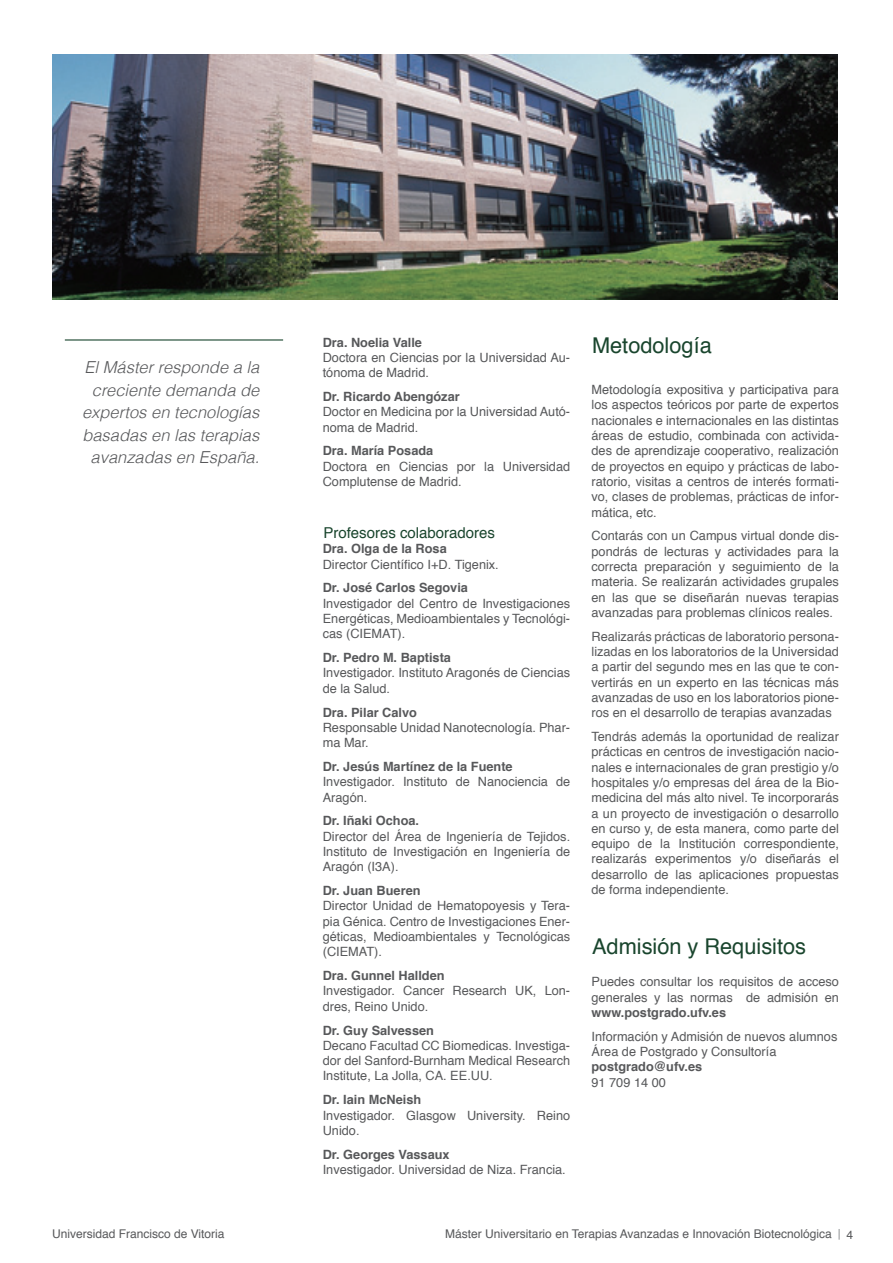
<style>
.page{position:relative;width:893px;height:1263px;background:#fff}
.page>*{position:absolute;margin:0;border:0;box-sizing:border-box;transform-origin:0 0}
.t1{font:21.75px "Helvetica";color:#19452d}
.t2{font:italic 300 16.5px/22.5px "Helvetica";color:#57585a;text-align:center}
.t3{font:15px "Helvetica";color:#19452d}
.t4{font:12.75px/15.3px "Helvetica";color:#57585a}
.t5{font:700 12.75px "Helvetica";color:#57585a}
.t6{font:12px "Helvetica";color:#57585a}
</style>
<div class="page">
<hr style="left:65px;top:339px;width:218px;height:2px;background:#19452d">
<img style="left:52px;top:54px;width:785px;height:246px">
<p class="t2" style="left:82px;top:356px;width:179px">El Máster responde a la creciente demanda de expertos en tecnologías basadas en las terapias avanzadas en España.</p>
<p class="t5" style="left:323px;top:332px;width:101px">Dra. Noelia Valle</p>
<p class="t4" style="left:323px;top:350px;width:249px">Doctora en Ciencias por la Universidad Au&shy;tónoma de Madrid.</p>
<p class="t5" style="left:323px;top:386px;width:138px">Dr. Ricardo Abengózar</p>
<p class="t4" style="left:323px;top:404px;width:249px">Doctor en Medicina por la Universidad Autó&shy;noma de Madrid.</p>
<p class="t5" style="left:323px;top:441px;width:112px">Dra. María Posada</p>
<p class="t4" style="left:323px;top:459px;width:249px">Doctora en Ciencias por la Universidad<br>Complutense de Madrid.</p>
<p class="t3" style="left:323px;top:521px;width:173px">Profesores colaboradores</p>
<p class="t5" style="left:323px;top:538px;width:126px">Dra. Olga de la Rosa</p>
<p class="t4" style="left:323px;top:557px;width:178px">Director Científico I+D. Tigenix.</p>
<p class="t5" style="left:323px;top:578px;width:147px">Dr. José Carlos Segovia</p>
<p class="t4" style="left:323px;top:596px;width:249px;text-align:justify">Investigador del Centro de Investigaciones Energéticas, Medioambientales y Tecnológi&shy;cas (CIEMAT).</p>
<p class="t5" style="left:323px;top:647px;width:130px">Dr. Pedro M. Baptista</p>
<p class="t4" style="left:323px;top:666px;width:249px">Investigador. Instituto Aragonés de Ciencias de la Salud.</p>
<p class="t5" style="left:323px;top:702px;width:96px">Dra. Pilar Calvo</p>
<p class="t4" style="left:323px;top:720px;width:249px">Responsable Unidad Nanotecnología. Phar&shy;ma Mar.</p>
<p class="t5" style="left:323px;top:756px;width:191px">Dr. Jesús Martínez de la Fuente</p>
<p class="t4" style="left:323px;top:774px;width:249px">Investigador. Instituto de Nanociencia de<br>Aragón.</p>
<p class="t5" style="left:323px;top:810px;width:98px">Dr. Iñaki Ochoa.</p>
<p class="t4" style="left:323px;top:829px;width:249px;text-align:justify">Director del Área de Ingeniería de Tejidos.<br>Instituto de Investigación en Ingeniería de Aragón (I3A).</p>
<p class="t5" style="left:323px;top:880px;width:99px">Dr. Juan Bueren</p>
<p class="t4" style="left:323px;top:899px;width:249px;text-align:justify">Director Unidad de Hematopoyesis y Tera&shy;pia Génica. Centro de Investigaciones Ener&shy;géticas, Medioambientales y Tecnológicas (CIEMAT).</p>
<p class="t5" style="left:323px;top:965px;width:123px">Dra. Gunnel Hallden</p>
<p class="t4" style="left:323px;top:984px;width:249px">Investigador. Cancer Research UK, Lon&shy;dres, Reino Unido.</p>
<p class="t5" style="left:323px;top:1020px;width:113px">Dr. Guy Salvessen</p>
<p class="t4" style="left:323px;top:1038px;width:249px;text-align:justify">Decano Facultad CC Biomedicas. Investiga&shy;dor del Sanford-Burnham Medical Research Institute, La Jolla, CA. EE.UU.</p>
<p class="t5" style="left:323px;top:1089px;width:100px">Dr. Iain McNeish</p>
<p class="t4" style="left:323px;top:1108px;width:249px">Investigador. Glasgow University. Reino<br>Unido.</p>
<p class="t5" style="left:323px;top:1144px;width:128px">Dr. Georges Vassaux</p>
<p class="t4" style="left:323px;top:1162px;width:245px">Investigador. Universidad de Niza. Francia.</p>
<h1 class="t1" style="left:592px;top:329px;width:121px">Metodología</h1>
<p class="t4" style="left:591px;top:382px;width:249px;text-align:justify">Metodología expositiva y participativa para los aspectos teóricos por parte de expertos nacionales e internacionales en las distintas áreas de estudio, combinada con activida&shy;des de aprendizaje cooperativo, realización de proyectos en equipo y prácticas de labo&shy;ratorio, visitas a centros de interés formati&shy;vo, clases de problemas, prácticas de infor&shy;mática, etc.</p>
<p class="t4" style="left:591px;top:529px;width:249px;text-align:justify">Contarás con un Campus virtual donde dis&shy;pondrás de lecturas y actividades para la correcta preparación y seguimiento de la materia. Se realizarán actividades grupales en las que se diseñarán nuevas terapias avanzadas para problemas clínicos reales.</p>
<p class="t4" style="left:591px;top:629px;width:249px;text-align:justify">Realizarás prácticas de laboratorio persona&shy;lizadas en los laboratorios de la Universidad a partir del segundo mes en las que te con&shy;vertirás en un experto en las técnicas más avanzadas de uso en los laboratorios pione&shy;ros en el desarrollo de terapias avanzadas</p>
<p class="t4" style="left:591px;top:729px;width:249px;text-align:justify">Tendrás además la oportunidad de realizar prácticas en centros de investigación nacio&shy;nales e internacionales de gran prestigio y/o hospitales y/o empresas del área de la Bio&shy;medicina del más alto nivel. Te incorporarás a un proyecto de investigación o desarrollo en curso y, de esta manera, como parte del equipo de la Institución correspondiente, realizarás experimentos y/o diseñarás el desarrollo de las aplicaciones propuestas de forma independiente.</p>
<h1 class="t1" style="left:592px;top:930px;width:215px">Admisión y Requisitos</h1>
<p class="t4" style="left:591px;top:975px;width:249px">Puedes consultar los requisitos de acceso generales y las normas de admisión en</p>
<p class="t5" style="left:591px;top:1002px;width:136px">www.postgrado.ufv.es</p>
<p class="t4" style="left:591px;top:1029px;width:247px">Información y Admisión de nuevos alumnos<br>Área de Postgrado y Consultoría</p>
<p class="t5" style="left:591px;top:1057px;width:112px">postgrado@ufv.es</p>
<p class="t4" style="left:591px;top:1075px;width:76px">91 709 14 00</p>
<p class="t6" style="left:52px;top:1224px;width:174px">Universidad Francisco de Vitoria</p>
<p class="t6" style="left:445px;top:1224px;width:409px">Máster Universitario en Terapias Avanzadas e Innovación Biotecnológica 4</p>
</div>
